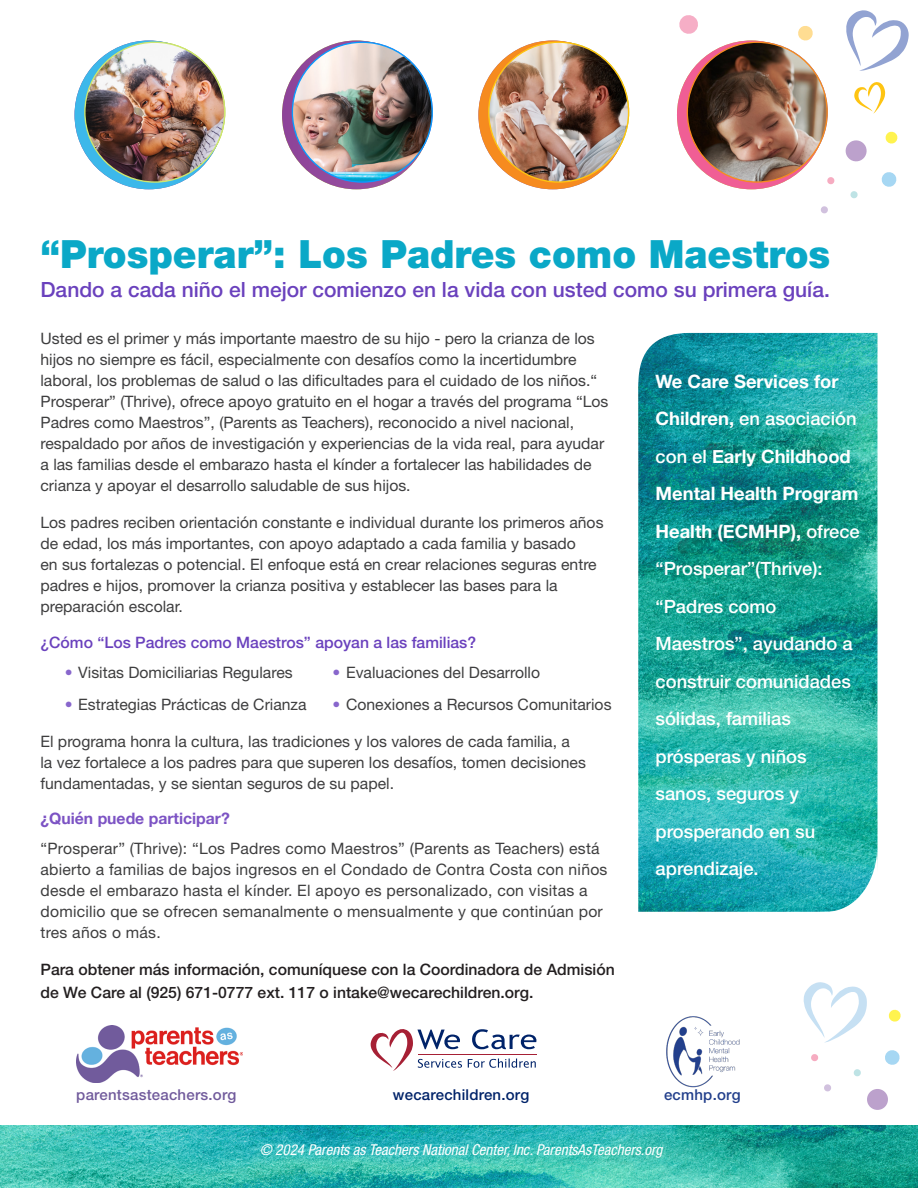
<style>
.page{position:relative;width:918px;height:1188px;background:#fff}
.page>*{position:absolute;margin:0;border:0;box-sizing:border-box;transform-origin:0 0}
.t1{font:900 39px "Helvetica Neue LT Std";color:#0aa8c7}
.t2{font:500 21px "Helvetica Neue LT Std";color:#6a41bd}
.t3{font:500 18.3px/37.5px "Helvetica Neue LT Std";color:#fff}
.t4{font:15.75px/21px "Helvetica Neue LT Std";color:#3e3e3f}
.t5{font:500 15.75px/22.5px "Helvetica Neue LT Std";color:#231f20}
.t6{font:500 15.75px "Helvetica Neue LT Std";color:#6a41bd}
.t7{font:700 15.75px "Helvetica Neue";color:#7c53c4}
.t8{font:italic condensed 15px "Helvetica Neue LT Std";color:#fff}
.t9{font:500 15px "Helvetica Neue LT Std";letter-spacing:.015em;color:#715b9c}
.t10{font:500 15px "Helvetica Neue LT Std";letter-spacing:.015em;color:#002369}
.t11{font:500 15px "Helvetica Neue LT Std";letter-spacing:.015em;color:#23408c}
.s1{color:#86c}
.s2{font-family:"Helvetica Neue";font-weight:700}
</style>
<div class="page">
<img style="left:0;top:1125px;width:918px;height:63px">
<svg style="left:846px;top:10px;width:63px;height:61px"></svg>
<img style="left:292px;top:43px;width:140px;height:139px">
<hr style="left:418px;top:1054px;width:119px;height:1px;background:#a62035">
<svg style="left:371px;top:1029px;width:165px;height:42px"></svg>
<svg style="left:854px;top:82px;width:31px;height:32px"></svg>
<svg style="left:821px;top:206px;width:7px;height:8px"></svg>
<svg style="left:798px;top:26px;width:15px;height:15px"></svg>
<svg style="left:885px;top:131px;width:13px;height:13px"></svg>
<svg style="left:679px;top:15px;width:19px;height:19px"></svg>
<svg style="left:881px;top:172px;width:16px;height:15px"></svg>
<svg style="left:845px;top:140px;width:22px;height:22px"></svg>
<svg style="left:827px;top:177px;width:8px;height:8px"></svg>
<svg style="left:850px;top:191px;width:8px;height:8px"></svg>
<svg style="left:75px;top:40px;width:148px;height:149px;background:#4bbbde"></svg>
<img style="left:85px;top:42px;width:140px;height:140px;border-radius:70px">
<svg style="left:282px;top:40px;width:149px;height:149px;background:#8952a2"></svg>
<img style="left:292px;top:42px;width:140px;height:140px;border-radius:70px">
<svg style="left:478px;top:40px;width:149px;height:149px;background:#f59226"></svg>
<img style="left:489px;top:42px;width:140px;height:140px;border-radius:70px">
<svg style="left:677px;top:40px;width:149px;height:149px;background:#ef648c"></svg>
<img style="left:687px;top:42px;width:140px;height:140px;border-radius:70px">
<img style="left:76px;top:1026px;width:166px;height:56px">
<img style="left:638px;top:333px;width:240px;height:579px">
<img style="left:666px;top:1016px;width:74px;height:72px">
<svg style="left:824px;top:1084px;width:7px;height:8px"></svg>
<svg style="left:888px;top:1009px;width:13px;height:13px"></svg>
<svg style="left:885px;top:1050px;width:15px;height:15px"></svg>
<svg style="left:867px;top:1089px;width:21px;height:21px"></svg>
<svg style="left:811px;top:1054px;width:8px;height:8px"></svg>
<svg style="left:853px;top:1069px;width:8px;height:8px"></svg>
<svg style="left:804px;top:982px;width:63px;height:61px"></svg>
<p class="t1" style="left:40px;top:230px;width:791px">“Prosperar”: Los Padres como Maestros</p>
<p class="t2" style="left:40px;top:277px;width:791px">Dando a cada niño el mejor comienzo en la vida con usted como su primera guía.</p>
<p class="t4" style="left:40px;top:328px;width:569px">Usted es el primer y más importante maestro de su hijo - pero la crianza de los hijos no siempre es fácil, especialmente con desafíos como la incertidumbre laboral, los problemas de salud o las dificultades para el cuidado de los niños.“ Prosperar” (Thrive), ofrece apoyo gratuito en el hogar a través del programa “Los Padres como Maestros”, (Parents as Teachers), reconocido a nivel nacional, respaldado por años de investigación y experiencias de la vida real, para ayudar a las familias desde el embarazo hasta el kínder a fortalecer las habilidades de crianza y apoyar el desarrollo saludable de sus hijos.</p>
<p class="t4" style="left:40px;top:512px;width:565px">Los padres reciben orientación constante e individual durante los primeros años de edad, los más importantes, con apoyo adaptado a cada familia y basado<br>en sus fortalezas o potencial. El enfoque está en crear relaciones seguras entre padres e hijos, promover la crianza positiva y establecer las bases para la preparación escolar.</p>
<p class="t6" style="left:40px;top:633px;width:437px">¿Cómo “Los Padres como Maestros” apoyan a las familias?</p>
<p class="t4" style="left:65px;top:661px;width:229px"><span class="s1">•</span> Visitas Domiciliarias Regulares</p>
<p class="t4" style="left:65px;top:693px;width:243px"><span class="s1">•</span> Estrategias Prácticas de Crianza</p>
<p class="t4" style="left:40px;top:730px;width:547px">El programa honra la cultura, las tradiciones y los valores de cada familia, a<br>la vez fortalece a los padres para que superen los desafíos, tomen decisiones fundamentadas, y se sientan seguros de su papel.</p>
<p class="t7" style="left:40px;top:806px;width:191px">¿Quién puede participar?</p>
<p class="t4" style="left:40px;top:838px;width:569px">“Prosperar” (Thrive): “Los Padres como Maestros” (Parents as Teachers) está abierto a familias de bajos ingresos en el Condado de Contra Costa con niños desde el embarazo hasta el kínder. El apoyo es personalizado, con visitas a domicilio que se ofrecen semanalmente o mensualmente y que continúan por tres años o más.</p>
<p class="t5" style="left:40px;top:958px;width:576px">Para obtener más información, comuníquese con la Coordinadora de Admisión de We Care al (925) 671-0777 ext. 117 o intake@wecarechildren.org.</p>
<p class="t4" style="left:333px;top:662px;width:209px"><span class="s1">•</span> Evaluaciones del Desarrollo</p>
<p class="t4" style="left:333px;top:693px;width:280px"><span class="s1">•</span> Conexiones a Recursos Comunitarios</p>
<p class="t9" style="left:76px;top:1086px;width:162px">parentsasteachers.org</p>
<p class="t10" style="left:393px;top:1086px;width:138px">wecarechildren.org</p>
<p class="t3" style="left:656px;top:362px;width:206px"><span class="s2">We Care Services for<br>Children,</span> en asociación con el <span class="s2">Early Childhood<br>Mental Health Program<br>Health (ECMHP),</span> ofrece “Prosperar”(Thrive): “Padres como<br>Maestros”, ayudando a construir comunidades sólidas, familias prósperas y niños sanos, seguros y prosperando en su aprendizaje.</p>
<p class="t11" style="left:664px;top:1086px;width:78px">ecmhp.org</p>
<p class="t8" style="left:260px;top:1141px;width:404px">© 2024 Parents as Teachers National Center, Inc. ParentsAsTeachers.org</p>
</div>
